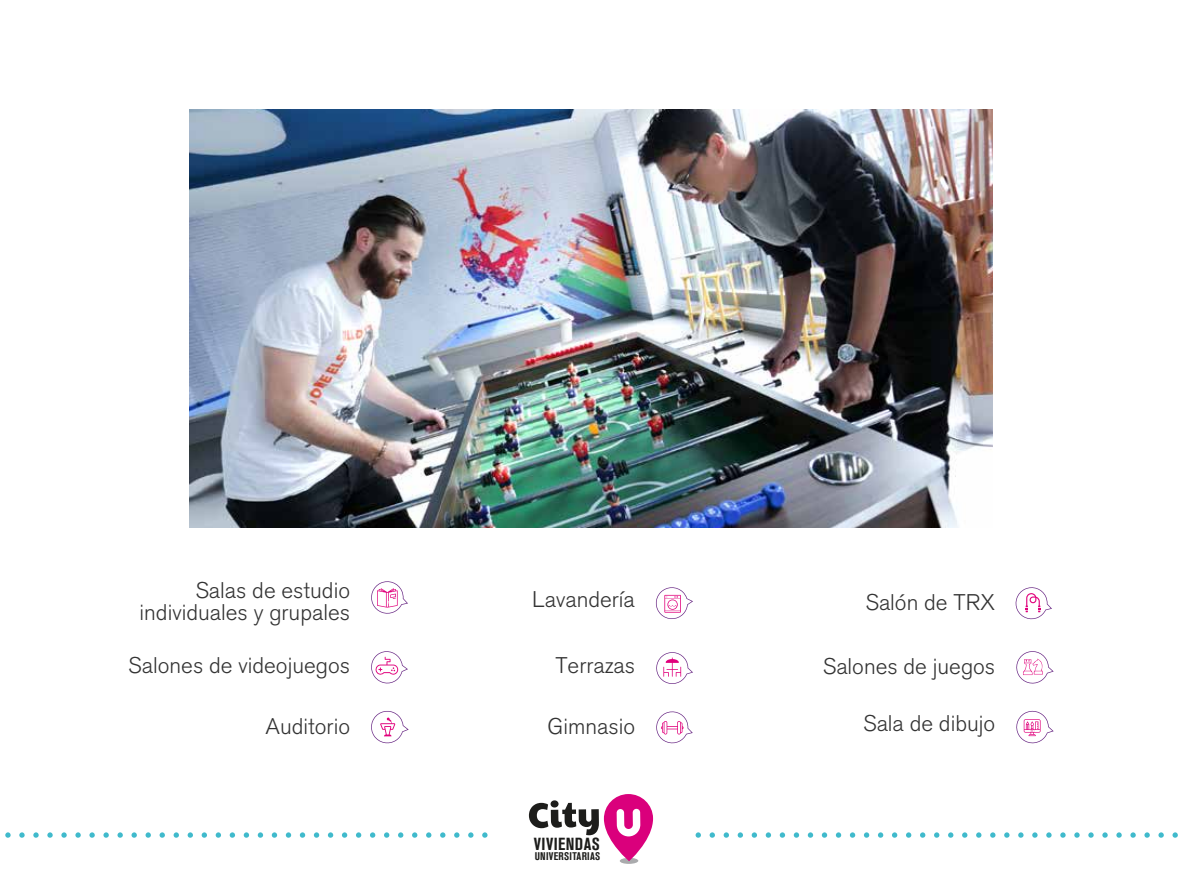
<style>
.page{position:relative;width:1182px;height:893px;background:#fff}
.page>*{position:absolute;margin:0;border:0;box-sizing:border-box;transform-origin:0 0}
.t1{font:700 72px "Amatic";color:#40bacc}
.t2{font:300 22.5px/22.5px "Akzidenz Grotesk BQ";color:#333;text-align:right}
.t3{font:17.4px "Akzidenz Grotesk BQ Bd Cnd Alt";letter-spacing:.025em;color:#1d1d1b}
.t4{font:11.1px "Akzidenz Grotesk BQ Bd Cnd Alt";letter-spacing:.025em;color:#1d1d1b}
</style>
<div class="page">
<div style="left:619px;top:858px;width:19px;height:6px;background:#aaabad;border-radius:50%"></div>
<svg style="left:529px;top:794px;width:124px;height:67px"></svg>
<svg style="left:371px;top:581px;width:37px;height:33px"></svg>
<svg style="left:371px;top:651px;width:37px;height:33px"></svg>
<svg style="left:371px;top:711px;width:37px;height:33px"></svg>
<svg style="left:655px;top:587px;width:38px;height:32px"></svg>
<svg style="left:656px;top:711px;width:36px;height:33px"></svg>
<svg style="left:656px;top:652px;width:37px;height:32px"></svg>
<svg style="left:1015px;top:587px;width:36px;height:33px"></svg>
<svg style="left:1016px;top:651px;width:37px;height:33px"></svg>
<svg style="left:1016px;top:710px;width:37px;height:34px"></svg>
<img style="left:189px;top:110px;width:803px;height:417px">
<p class="t2" style="left:139px;top:579px;width:212px">Salas de estudio individuales y grupales</p>
<p class="t2" style="left:128px;top:655px;width:223px">Salones de videojuegos</p>
<p class="t2" style="left:265px;top:716px;width:86px">Auditorio</p>
<p class="t2" style="left:532px;top:589px;width:104px">Lavandería</p>
<p class="t2" style="left:555px;top:654px;width:81px">Terrazas</p>
<p class="t2" style="left:547px;top:715px;width:89px">Gimnasio</p>
<p class="t2" style="left:865px;top:591px;width:131px">Salón de TRX</p>
<p class="t2" style="left:822px;top:655px;width:174px">Salones de juegos</p>
<p class="t2" style="left:862px;top:713px;width:134px">Sala de dibujo</p>
<h1 class="t1" style="left:0;top:759px;width:494px">...................................</h1>
<h1 class="t1" style="left:690px;top:759px;width:494px">...................................</h1>
<p class="t3" style="left:534px;top:834px;width:67px">VIVIENDAS</p>
<p class="t4" style="left:534px;top:850px;width:67px">UNIVERSITARIAS</p>
</div>
